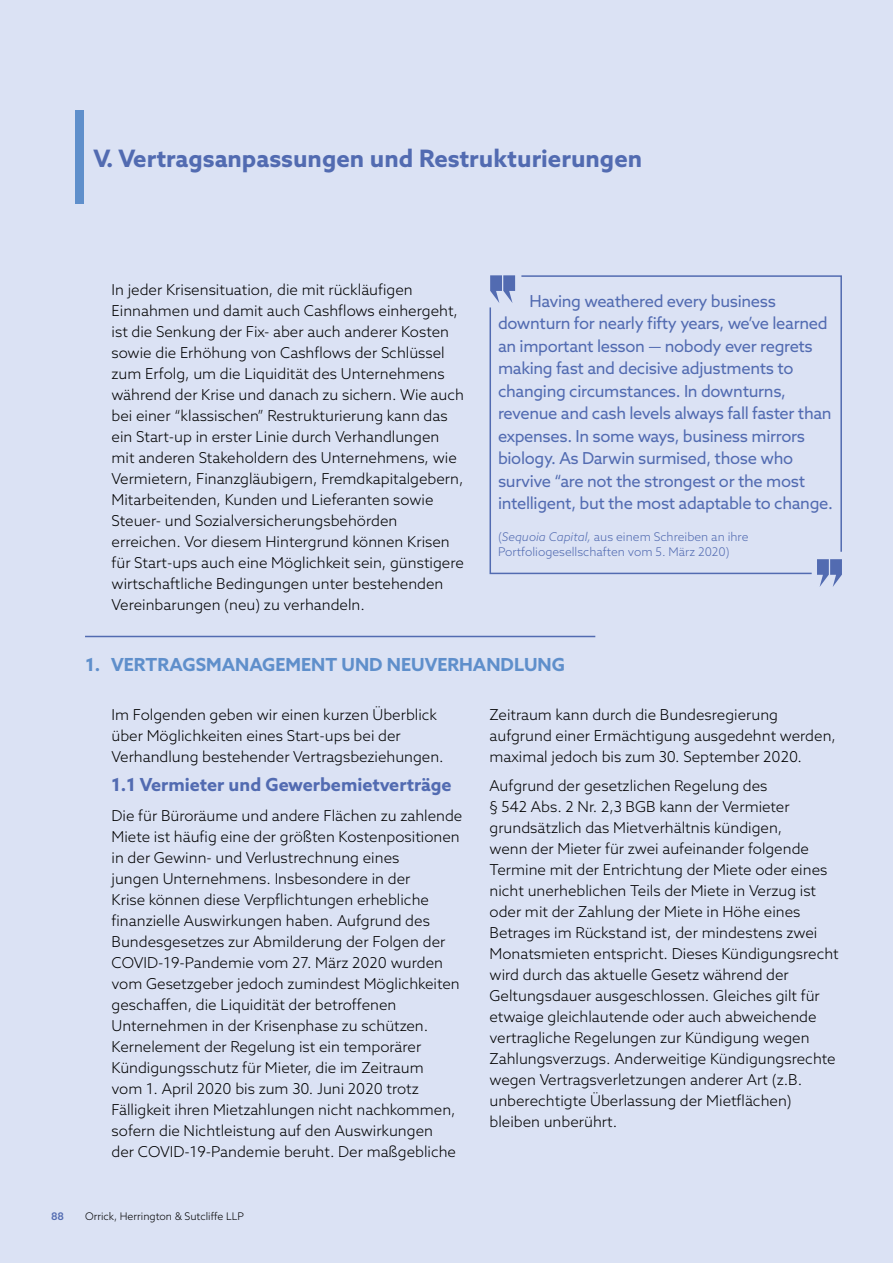
<style>
.page{position:relative;width:893px;height:1263px;background:#dbe2f4}
.page>*{position:absolute;margin:0;border:0;box-sizing:border-box;transform-origin:0 0}
.t1{font:700 24px "Azo Sans";color:#526bb1}
.t2{font:700 18px "Azo Sans";color:#5f8fcb}
.t3{font:700 18px "Azo Sans";color:#526bb1}
.t4{font:16.5px/22.5px "Azo Sans";letter-spacing:-.02em;color:#526bb1}
.t5{font:300 15px/21px "Azo Sans";color:#000}
.t6{font:300 12px/15px "Azo Sans";color:#526bb1}
.t7{font:300 10.5px "Azo Sans";color:#000}
.t8{font:500 10.5px "Azo Sans";color:#526bb1}
.s1{font-style:italic}
</style>
<div class="page">
<div style="left:75px;top:111px;width:9px;height:93px;background:#5f8fcb"></div>
<svg style="left:490px;top:275px;width:25px;height:28px"></svg>
<svg style="left:817px;top:559px;width:25px;height:28px"></svg>
<svg style="left:521px;top:275px;width:321px;height:277px"></svg>
<svg style="left:489px;top:306px;width:324px;height:269px"></svg>
<hr style="left:85px;top:636px;width:510px;height:1px;background:#526bb1">
<h1 class="t1" style="left:94px;top:142px;width:550px">V. Vertragsanpassungen und Restrukturierungen</h1>
<p class="t5" style="left:112px;top:279px;width:354px">In jeder Krisensituation, die mit rückläufigen Einnahmen und damit auch Cashflows einhergeht, ist die Senkung der Fix- aber auch anderer Kosten sowie die Erhöhung von Cashflows der Schlüssel zum Erfolg, um die Liquidität des Unternehmens während der Krise und danach zu sichern. Wie auch bei einer “klassischen” Restrukturierung kann das ein Start-up in erster Linie durch Verhandlungen mit anderen Stakeholdern des Unternehmens, wie Vermietern, Finanzgläubigern, Fremdkapitalgebern, Mitarbeitenden, Kunden und Lieferanten sowie Steuer- und Sozialversicherungsbehörden erreichen. Vor diesem Hintergrund können Krisen für Start-ups auch eine Möglichkeit sein, günstigere wirtschaftliche Bedingungen unter bestehenden Vereinbarungen (neu) zu verhandeln.</p>
<p class="t4" style="left:498px;top:289px;width:336px;text-indent:31px">Having weathered every business downturn for nearly fifty years, we’ve learned an important lesson — nobody ever regrets making fast and decisive adjustments to changing circumstances. In downturns, revenue and cash levels always fall faster than expenses. In some ways, business mirrors biology. As Darwin surmised, those who survive “are not the strongest or the most intelligent, but the most adaptable to change.</p>
<p class="t6" style="left:498px;top:529px;width:252px">(<span class="s1">Sequoia Capital,</span> aus einem Schreiben an ihre<br>Portfoliogesellschaften vom 5. März 2020)</p>
<p class="t2" style="left:86px;top:653px;width:481px">1. VERTRAGSMANAGEMENT UND NEUVERHANDLUNG</p>
<p class="t5" style="left:489px;top:704px;width:348px">Zeitraum kann durch die Bundesregierung aufgrund einer Ermächtigung ausgedehnt werden, maximal jedoch bis zum 30. September 2020.</p>
<p class="t5" style="left:489px;top:775px;width:351px">Aufgrund der gesetzlichen Regelung des<br>§ 542 Abs. 2 Nr. 2,3 BGB kann der Vermieter grundsätzlich das Mietverhältnis kündigen,<br>wenn der Mieter für zwei aufeinander folgende Termine mit der Entrichtung der Miete oder eines nicht unerheblichen Teils der Miete in Verzug ist oder mit der Zahlung der Miete in Höhe eines Betrages im Rückstand ist, der mindestens zwei Monatsmieten entspricht. Dieses Kündigungsrecht wird durch das aktuelle Gesetz während der Geltungsdauer ausgeschlossen. Gleiches gilt für etwaige gleichlautende oder auch abweichende vertragliche Regelungen zur Kündigung wegen Zahlungsverzugs. Anderweitige Kündigungsrechte wegen Vertragsverletzungen anderer Art (z.B. unberechtigte Überlassung der Mietflächen) bleiben unberührt.</p>
<p class="t5" style="left:112px;top:704px;width:334px">Im Folgenden geben wir einen kurzen Überblick über Möglichkeiten eines Start-ups bei der<br>Verhandlung bestehender Vertragsbeziehungen.</p>
<p class="t3" style="left:112px;top:773px;width:341px">1.1 Vermieter und Gewerbemietverträge</p>
<p class="t5" style="left:112px;top:805px;width:352px">Die für Büroräume und andere Flächen zu zahlende Miete ist häufig eine der größten Kostenpositionen in der Gewinn- und Verlustrechnung eines<br>jungen Unternehmens. Insbesondere in der<br>Krise können diese Verpflichtungen erhebliche finanzielle Auswirkungen haben. Aufgrund des Bundesgesetzes zur Abmilderung der Folgen der COVID-19-Pandemie vom 27. März 2020 wurden vom Gesetzgeber jedoch zumindest Möglichkeiten geschaffen, die Liquidität der betroffenen Unternehmen in der Krisenphase zu schützen.<br>Kernelement der Regelung ist ein temporärer Kündigungsschutz für Mieter, die im Zeitraum<br>vom 1. April 2020 bis zum 30. Juni 2020 trotz Fälligkeit ihren Mietzahlungen nicht nachkommen, sofern die Nichtleistung auf den Auswirkungen<br>der COVID-19-Pandemie beruht. Der maßgebliche</p>
<p class="t8" style="left:51px;top:1209px;width:15px">88</p>
<p class="t7" style="left:85px;top:1209px;width:160px">Orrick, Herrington &amp; Sutcliffe LLP</p>
</div>
